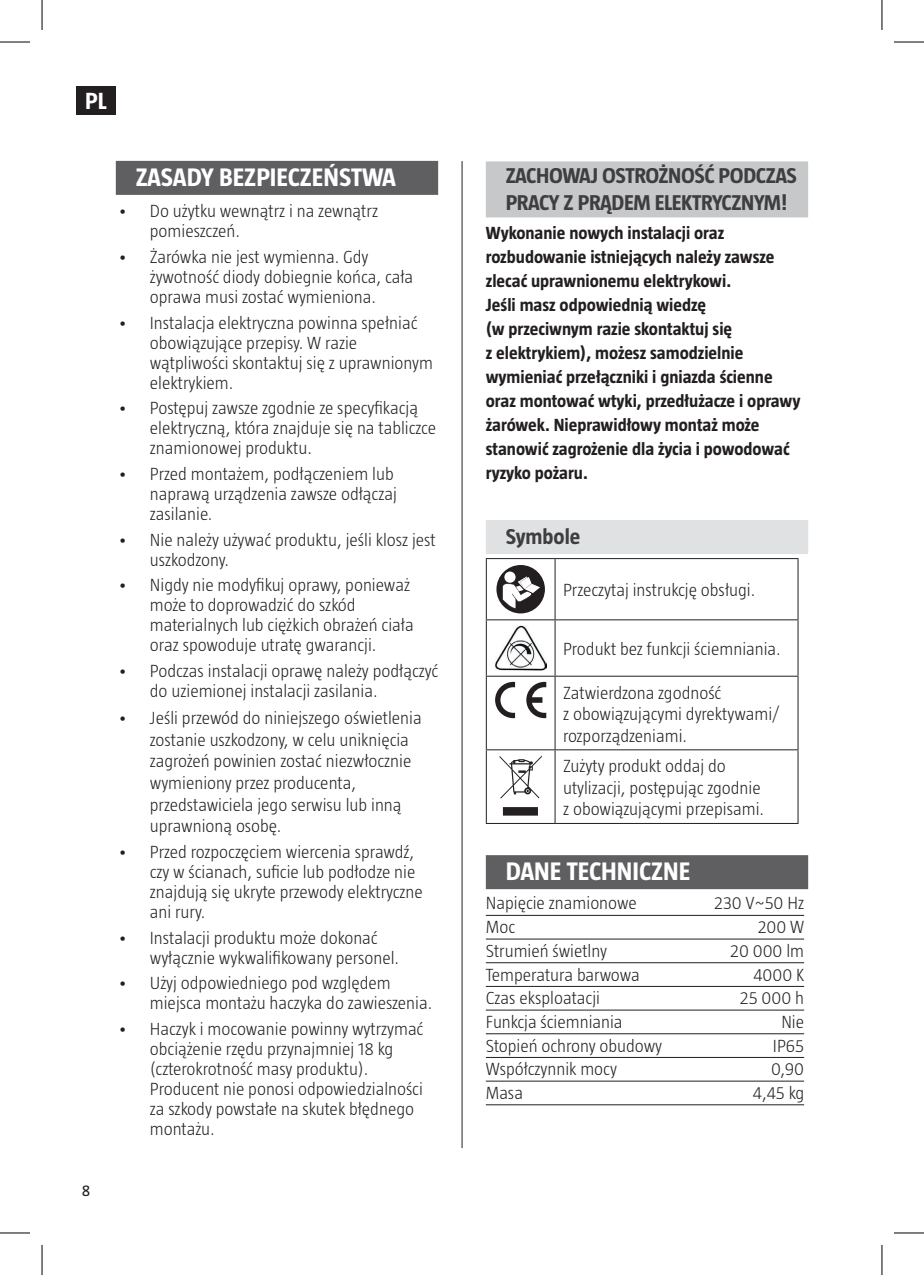
<style>
.page{position:relative;width:924px;height:1275px;background:#fff}
.page>*{position:absolute;margin:0;border:0;box-sizing:border-box;transform-origin:0 0}
.t1{font:700 26px "Taz";color:#fff}
.t2{font:700 24px "Taz";color:#fff}
.t3{font:700 22px/26.4px "Taz";letter-spacing:-.015em;color:#3e3e3f}
.t4{font:300 18px/20px "Taz";color:#231f20}
.t5{font:700 18px/24px "Taz";color:#231f20}
.t6{font:16px "Taz";color:#231f20}
</style>
<div class="page">
<div style="left:77px;top:86px;width:39px;height:29px;background:#231f20"></div>
<hr style="left:461px;top:161px;width:1px;height:987px;background:#231f20">
<div style="left:485px;top:161px;width:322px;height:56px;background:#c7c8ca"></div>
<div style="left:485px;top:520px;width:322px;height:34px;background:#e0e1e3"></div>
<div style="left:485px;top:855px;width:322px;height:34px;background:#5f5f62"></div>
<hr style="left:485px;top:915px;width:318px;height:1px;background:#231f20">
<hr style="left:485px;top:938px;width:318px;height:1px;background:#231f20">
<hr style="left:485px;top:962px;width:318px;height:1px;background:#231f20">
<hr style="left:485px;top:986px;width:318px;height:1px;background:#231f20">
<hr style="left:485px;top:1009px;width:318px;height:1px;background:#231f20">
<hr style="left:485px;top:1033px;width:318px;height:1px;background:#231f20">
<hr style="left:485px;top:1057px;width:318px;height:1px;background:#231f20">
<hr style="left:485px;top:1080px;width:318px;height:1px;background:#231f20">
<hr style="left:485px;top:1104px;width:318px;height:1px;background:#231f20">
<hr style="left:485px;top:558px;width:70px;height:1px;background:#231f20">
<hr style="left:485px;top:559px;width:1px;height:60px;background:#231f20">
<hr style="left:555px;top:558px;width:243px;height:1px;background:#231f20">
<hr style="left:554px;top:559px;width:1px;height:60px;background:#231f20">
<hr style="left:797px;top:559px;width:1px;height:60px;background:#231f20">
<hr style="left:485px;top:619px;width:70px;height:1px;background:#231f20">
<hr style="left:485px;top:620px;width:1px;height:55px;background:#231f20">
<hr style="left:555px;top:619px;width:243px;height:1px;background:#231f20">
<hr style="left:554px;top:620px;width:1px;height:55px;background:#231f20">
<hr style="left:797px;top:620px;width:1px;height:55px;background:#231f20">
<hr style="left:485px;top:675px;width:70px;height:1px;background:#231f20">
<hr style="left:485px;top:676px;width:1px;height:73px;background:#231f20">
<hr style="left:555px;top:675px;width:243px;height:1px;background:#231f20">
<hr style="left:554px;top:676px;width:1px;height:73px;background:#231f20">
<hr style="left:797px;top:676px;width:1px;height:73px;background:#231f20">
<hr style="left:485px;top:749px;width:70px;height:1px;background:#231f20">
<hr style="left:485px;top:750px;width:1px;height:73px;background:#231f20">
<hr style="left:555px;top:749px;width:243px;height:1px;background:#231f20">
<hr style="left:554px;top:750px;width:1px;height:73px;background:#231f20">
<hr style="left:797px;top:750px;width:1px;height:73px;background:#231f20">
<hr style="left:485px;top:823px;width:70px;height:1px;background:#231f20">
<hr style="left:555px;top:823px;width:243px;height:1px;background:#231f20">
<div style="left:496px;top:565px;width:48px;height:48px;background:#231f20;border-radius:50%"></div>
<svg style="left:504px;top:571px;width:11px;height:12px"></svg>
<svg style="left:502px;top:575px;width:39px;height:33px"></svg>
<img style="left:495px;top:625px;width:51px;height:45px">
<svg style="left:495px;top:682px;width:20px;height:36px"></svg>
<svg style="left:526px;top:682px;width:20px;height:36px"></svg>
<svg style="left:499px;top:755px;width:42px;height:60px"></svg>
<div style="left:116px;top:161px;width:322px;height:34px;background:#5f5f62"></div>
<hr style="left:0;top:42px;width:30px;height:1px;background:#000">
<hr style="left:893px;top:42px;width:30px;height:1px;background:#000">
<hr style="left:0;top:1232px;width:30px;height:1px;background:#000">
<hr style="left:893px;top:1232px;width:30px;height:1px;background:#000">
<hr style="left:42px;top:0;width:1px;height:30px;background:#000">
<hr style="left:42px;top:1245px;width:1px;height:30px;background:#000">
<hr style="left:881px;top:0;width:1px;height:30px;background:#000">
<hr style="left:881px;top:1245px;width:1px;height:30px;background:#000">
<h2 class="t2" style="left:85px;top:87px;width:23px">PL</h2>
<p class="t6" style="left:82px;top:1181px;width:10px">8</p>
<h1 class="t1" style="left:136px;top:162px;width:262px">ZASADY BEZPIECZEŃSTWA</h1>
<p class="t4" style="left:150px;top:201px;width:229px;text-indent:-32px">• Do użytku wewnątrz i na zewnątrz pomieszczeń.</p>
<p class="t4" style="left:150px;top:246px;width:265px;text-indent:-32px">• Żarówka nie jest wymienna. Gdy żywotność diody dobiegnie końca, cała oprawa musi zostać wymieniona.</p>
<p class="t4" style="left:150px;top:312px;width:284px;text-indent:-32px">• Instalacja elektryczna powinna spełniać obowiązujące przepisy. W razie wątpliwości skontaktuj się z uprawnionym elektrykiem.</p>
<p class="t4" style="left:150px;top:398px;width:287px;text-indent:-32px">• Postępuj zawsze zgodnie ze specyfikacją elektryczną, która znajduje się na tabliczce znamionowej produktu.</p>
<p class="t4" style="left:150px;top:463px;width:248px;text-indent:-32px">• Przed montażem, podłączeniem lub naprawą urządzenia zawsze odłączaj zasilanie.</p>
<p class="t4" style="left:150px;top:529px;width:287px;text-indent:-32px">• Nie należy używać produktu, jeśli klosz jest uszkodzony.</p>
<p class="t4" style="left:150px;top:575px;width:265px;text-indent:-32px">• Nigdy nie modyfikuj oprawy, ponieważ może to doprowadzić do szkód materialnych lub ciężkich obrażeń ciała oraz spowoduje utratę gwarancji.</p>
<p class="t4" style="left:150px;top:660px;width:289px;text-indent:-32px">• Podczas instalacji oprawę należy podłączyć do uziemionej instalacji zasilania.</p>
<p class="t4" style="left:150px;top:707px;width:273px;line-height:21.6px;text-indent:-32px">• Jeśli przewód do niniejszego oświetlenia zostanie uszkodzony, w celu uniknięcia zagrożeń powinien zostać niezwłocznie wymieniony przez producenta, przedstawiciela jego serwisu lub inną uprawnioną osobę.</p>
<p class="t4" style="left:150px;top:841px;width:274px;text-indent:-32px">• Przed rozpoczęciem wiercenia sprawdź, czy w ścianach, suficie lub podłodze nie znajdują się ukryte przewody elektryczne ani rury.</p>
<p class="t4" style="left:150px;top:927px;width:251px;text-indent:-32px">• Instalacji produktu może dokonać wyłącznie wykwalifikowany personel.</p>
<p class="t4" style="left:150px;top:973px;width:284px;text-indent:-32px">• Użyj odpowiedniego pod względem miejsca montażu haczyka do zawieszenia.</p>
<p class="t4" style="left:150px;top:1018px;width:275px;text-indent:-32px">• Haczyk i mocowanie powinny wytrzymać obciążenie rzędu przynajmniej 18 kg (czterokrotność masy produktu).<br>Producent nie ponosi odpowiedzialności za szkody powstałe na skutek błędnego montażu.</p>
<p class="t3" style="left:505px;top:162px;width:292px">ZACHOWAJ OSTROŻNOŚĆ PODCZAS<br>PRACY Z PRĄDEM ELEKTRYCZNYM!</p>
<p class="t5" style="left:485px;top:221px;width:316px">Wykonanie nowych instalacji oraz rozbudowanie istniejących należy zawsze zlecać uprawnionemu elektrykowi.<br>Jeśli masz odpowiednią wiedzę<br>(w przeciwnym razie skontaktuj się<br>z elektrykiem), możesz samodzielnie wymieniać przełączniki i gniazda ścienne oraz montować wtyki, przedłużacze i oprawy żarówek. Nieprawidłowy montaż może stanowić zagrożenie dla życia i powodować ryzyko pożaru.</p>
<p class="t3" style="left:505px;top:523px;width:76px">Symbole</p>
<p class="t4" style="left:563px;top:580px;width:194px">Przeczytaj instrukcję obsługi.</p>
<p class="t4" style="left:563px;top:639px;width:219px">Produkt bez funkcji ściemniania.</p>
<p class="t4" style="left:563px;top:681px;width:218px;line-height:21.6px">Zatwierdzona zgodność<br>z obowiązującymi dyrektywami/ rozporządzeniami.</p>
<p class="t4" style="left:563px;top:755px;width:202px;line-height:21.6px">Zużyty produkt oddaj do utylizacji, postępując zgodnie z obowiązującymi przepisami.</p>
<h1 class="t1" style="left:505px;top:856px;width:186px">DANE TECHNICZNE</h1>
<p class="t4" style="left:485px;top:893px;width:152px">Napięcie znamionowe</p>
<p class="t4" style="left:713px;top:893px;width:91px">230 V~50 Hz</p>
<p class="t4" style="left:485px;top:917px;width:31px">Moc</p>
<p class="t4" style="left:757px;top:917px;width:48px">200 W</p>
<p class="t4" style="left:485px;top:940px;width:122px">Strumień świetlny</p>
<p class="t4" style="left:730px;top:940px;width:75px">20 000 lm</p>
<p class="t4" style="left:485px;top:964px;width:155px">Temperatura barwowa</p>
<p class="t4" style="left:753px;top:964px;width:52px">4000 K</p>
<p class="t4" style="left:485px;top:988px;width:116px">Czas eksploatacji</p>
<p class="t4" style="left:739px;top:988px;width:66px">25 000 h</p>
<p class="t4" style="left:485px;top:1011px;width:138px">Funkcja ściemniania</p>
<p class="t4" style="left:781px;top:1011px;width:24px">Nie</p>
<p class="t4" style="left:485px;top:1035px;width:178px">Stopień ochrony obudowy</p>
<p class="t4" style="left:772px;top:1035px;width:33px">IP65</p>
<p class="t4" style="left:485px;top:1059px;width:132px">Współczynnik mocy</p>
<p class="t4" style="left:770px;top:1059px;width:34px">0,90</p>
<p class="t4" style="left:485px;top:1082px;width:39px">Masa</p>
<p class="t4" style="left:752px;top:1082px;width:53px">4,45 kg</p>
</div>
